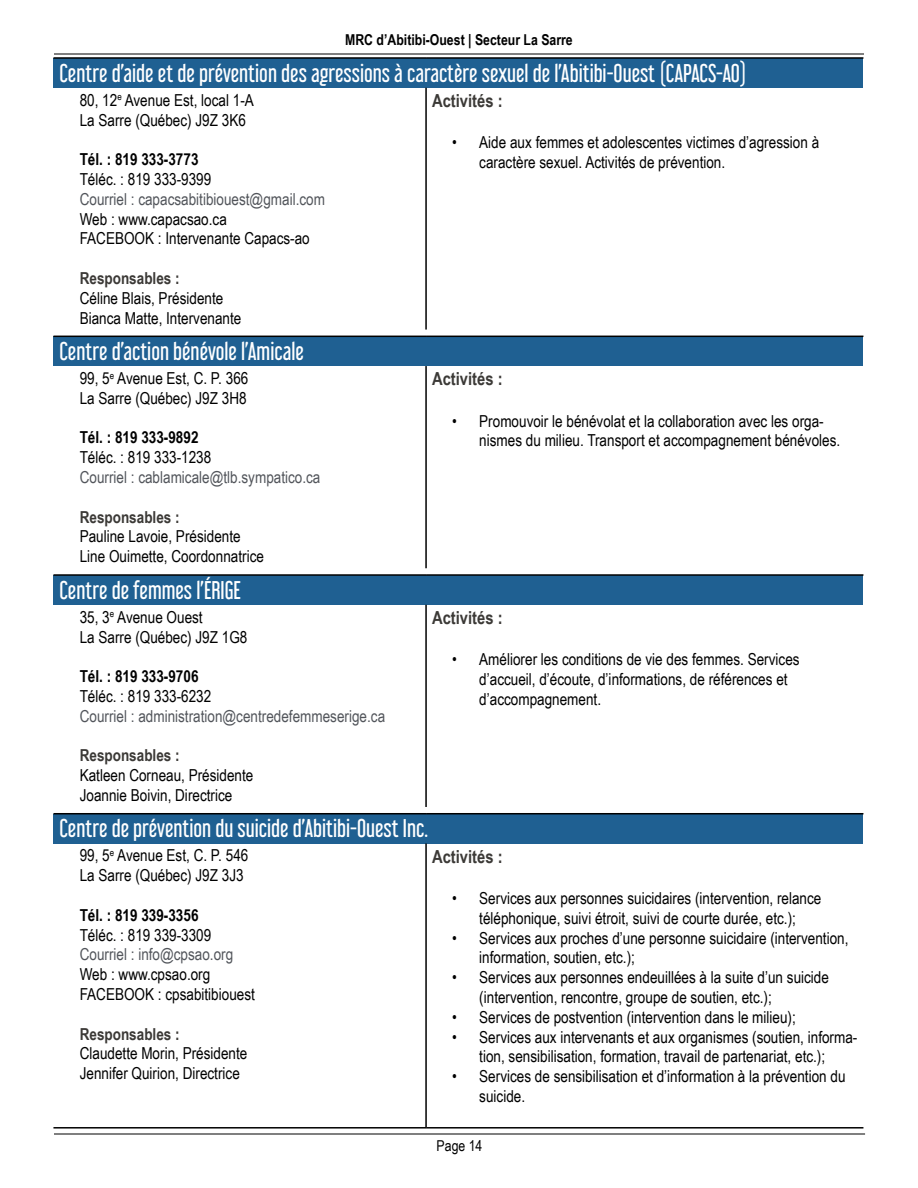
<style>
.page{position:relative;width:918px;height:1188px;background:#fff}
.page>*{position:absolute;margin:0;border:0;box-sizing:border-box;transform-origin:0 0}
.t1{font:22.5px "Libel Suit Rg";color:#fff}
.t2{font:700 18px "Arial Narrow";color:#3b3936}
.t3{font:16.5px/19.8px "Arial Narrow";color:#000}
.t4{font:16.5px "Arial Narrow";color:#52555b}
.t5{font:700 16.5px "Arial Narrow";color:#000}
.t6{font:700 16.5px "Arial Narrow";color:#3b3936}
.t7{font:700 15px "Arial Narrow";color:#000}
.t8{font:15px "Arial Narrow";color:#000}
</style>
<div class="page">
<hr style="left:54px;top:1134px;width:811px;height:1px;background:#000">
<hr style="left:54px;top:54px;width:810px;height:1px;background:#000">
<div style="left:53px;top:58px;width:810px;height:30px;background:#1f6092"></div>
<hr style="left:53px;top:57px;width:373px;height:2px;background:#000">
<hr style="left:426px;top:57px;width:437px;height:2px;background:#000">
<hr style="left:425px;top:88px;width:2px;height:242px;background:#000">
<div style="left:53px;top:336px;width:810px;height:30px;background:#1f6092"></div>
<hr style="left:53px;top:336px;width:373px;height:1px;background:#000">
<hr style="left:426px;top:336px;width:437px;height:1px;background:#000">
<hr style="left:425px;top:366px;width:2px;height:202px;background:#000">
<div style="left:53px;top:575px;width:810px;height:30px;background:#1f6092"></div>
<hr style="left:53px;top:574px;width:373px;height:2px;background:#000">
<hr style="left:426px;top:574px;width:437px;height:2px;background:#000">
<hr style="left:425px;top:605px;width:2px;height:202px;background:#000">
<div style="left:53px;top:814px;width:810px;height:29px;background:#1f6092"></div>
<hr style="left:53px;top:813px;width:373px;height:1px;background:#000">
<hr style="left:426px;top:813px;width:437px;height:1px;background:#000">
<hr style="left:425px;top:843px;width:2px;height:284px;background:#000">
<hr style="left:53px;top:1127px;width:373px;height:2px;background:#000">
<hr style="left:426px;top:1127px;width:437px;height:2px;background:#000">
<p class="t7" style="left:345px;top:29px;width:229px">MRC d’Abitibi-Ouest | Secteur La Sarre</p>
<h1 class="t1" style="left:59px;top:55px;width:689px">Centre d’aide et de prévention des agressions à caractère sexuel de l’Abitibi-Ouest (CAPACS-AO)</h1>
<p class="t3" style="left:80px;top:89px;width:176px">80, 12<sup>e</sup> Avenue Est, local 1-A<br>La Sarre (Québec) J9Z 3K6</p>
<p class="t5" style="left:80px;top:147px;width:120px">Tél. : 819 333-3773</p>
<p class="t3" style="left:80px;top:169px;width:133px">Téléc. : 819 333-9399</p>
<p class="t4" style="left:80px;top:187px;width:247px">Courriel : capacsabitibiouest@gmail.com</p>
<p class="t3" style="left:80px;top:208px;width:232px">Web : www.capacsao.ca<br>FACEBOOK : Intervenante Capacs-ao</p>
<p class="t6" style="left:80px;top:266px;width:102px">Responsables :</p>
<p class="t3" style="left:80px;top:287px;width:163px">Céline Blais, Présidente<br>Bianca Matte, Intervenante</p>
<p class="t2" style="left:432px;top:87px;width:72px">Activités :</p>
<p class="t3" style="left:479px;top:132px;width:341px;text-indent:-27px">• Aide aux femmes et adolescentes victimes d’agression à caractère sexuel. Activités de prévention.</p>
<h1 class="t1" style="left:59px;top:333px;width:246px">Centre d’action bénévole l’Amicale</h1>
<p class="t3" style="left:80px;top:368px;width:170px">99, 5<sup>e</sup> Avenue Est, C. P. 366<br>La Sarre (Québec) J9Z 3H8</p>
<p class="t5" style="left:80px;top:425px;width:120px">Tél. : 819 333-9892</p>
<p class="t3" style="left:80px;top:447px;width:133px">Téléc. : 819 333-1238</p>
<p class="t4" style="left:80px;top:465px;width:242px">Courriel : cablamicale@tlb.sympatico.ca</p>
<p class="t6" style="left:80px;top:504px;width:102px">Responsables :</p>
<p class="t3" style="left:80px;top:526px;width:186px">Pauline Lavoie, Présidente<br>Line Ouimette, Coordonnatrice</p>
<h1 class="t1" style="left:59px;top:572px;width:183px">Centre de femmes l’ÉRIGE</h1>
<p class="t3" style="left:80px;top:606px;width:169px">35, 3<sup>e</sup> Avenue Ouest<br>La Sarre (Québec) J9Z 1G8</p>
<p class="t5" style="left:80px;top:664px;width:120px">Tél. : 819 333-9706</p>
<p class="t3" style="left:80px;top:686px;width:133px">Téléc. : 819 333-6232</p>
<p class="t4" style="left:80px;top:704px;width:307px">Courriel : administration@centredefemmeserige.ca</p>
<p class="t6" style="left:80px;top:743px;width:102px">Responsables :</p>
<p class="t3" style="left:80px;top:765px;width:175px">Katleen Corneau, Présidente<br>Joannie Boivin, Directrice</p>
<p class="t2" style="left:432px;top:365px;width:72px">Activités :</p>
<p class="t3" style="left:479px;top:410px;width:363px;text-indent:-27px">• Promouvoir le bénévolat et la collaboration avec les orga&shy;nismes du milieu. Transport et accompagnement bénévoles.</p>
<p class="t2" style="left:432px;top:604px;width:72px">Activités :</p>
<p class="t3" style="left:479px;top:649px;width:322px;text-indent:-27px">• Améliorer les conditions de vie des femmes. Services d’accueil, d’écoute, d’informations, de références et d’accompagnement.</p>
<h1 class="t1" style="left:59px;top:810px;width:370px">Centre de prévention du suicide d’Abitibi-Ouest Inc.</h1>
<p class="t3" style="left:80px;top:845px;width:170px">99, 5<sup>e</sup> Avenue Est, C. P. 546<br>La Sarre (Québec) J9Z 3J3</p>
<p class="t5" style="left:80px;top:903px;width:120px">Tél. : 819 339-3356</p>
<p class="t3" style="left:80px;top:924px;width:133px">Téléc. : 819 339-3309</p>
<p class="t4" style="left:80px;top:943px;width:155px">Courriel : info@cpsao.org</p>
<p class="t3" style="left:80px;top:964px;width:177px">Web : www.cpsao.org<br>FACEBOOK : cpsabitibiouest</p>
<p class="t6" style="left:80px;top:1021px;width:102px">Responsables :</p>
<p class="t3" style="left:80px;top:1043px;width:169px">Claudette Morin, Présidente<br>Jennifer Quirion, Directrice</p>
<p class="t2" style="left:432px;top:843px;width:72px">Activités :</p>
<p class="t3" style="left:452px;top:888px;width:371px;text-align:center">• Services aux personnes suicidaires (intervention, relance téléphonique, suivi étroit, suivi de courte durée, etc.);</p>
<p class="t3" style="left:479px;top:927px;width:371px;text-indent:-27px">• Services aux proches d’une personne suicidaire (intervention, information, soutien, etc.);</p>
<p class="t3" style="left:479px;top:967px;width:351px;text-indent:-27px">• Services aux personnes endeuillées à la suite d’un suicide (intervention, rencontre, groupe de soutien, etc.);</p>
<p class="t3" style="left:452px;top:1006px;width:345px">• Services de postvention (intervention dans le milieu);</p>
<p class="t3" style="left:452px;top:1026px;width:407px;text-align:center">• Services aux intervenants et aux organismes (soutien, informa&shy;tion, sensibilisation, formation, travail de partenariat, etc.);</p>
<p class="t3" style="left:479px;top:1066px;width:368px;text-indent:-27px">• Services de sensibilisation et d’information à la prévention du suicide.</p>
<p class="t8" style="left:437px;top:1135px;width:47px">Page 14</p>
</div>
